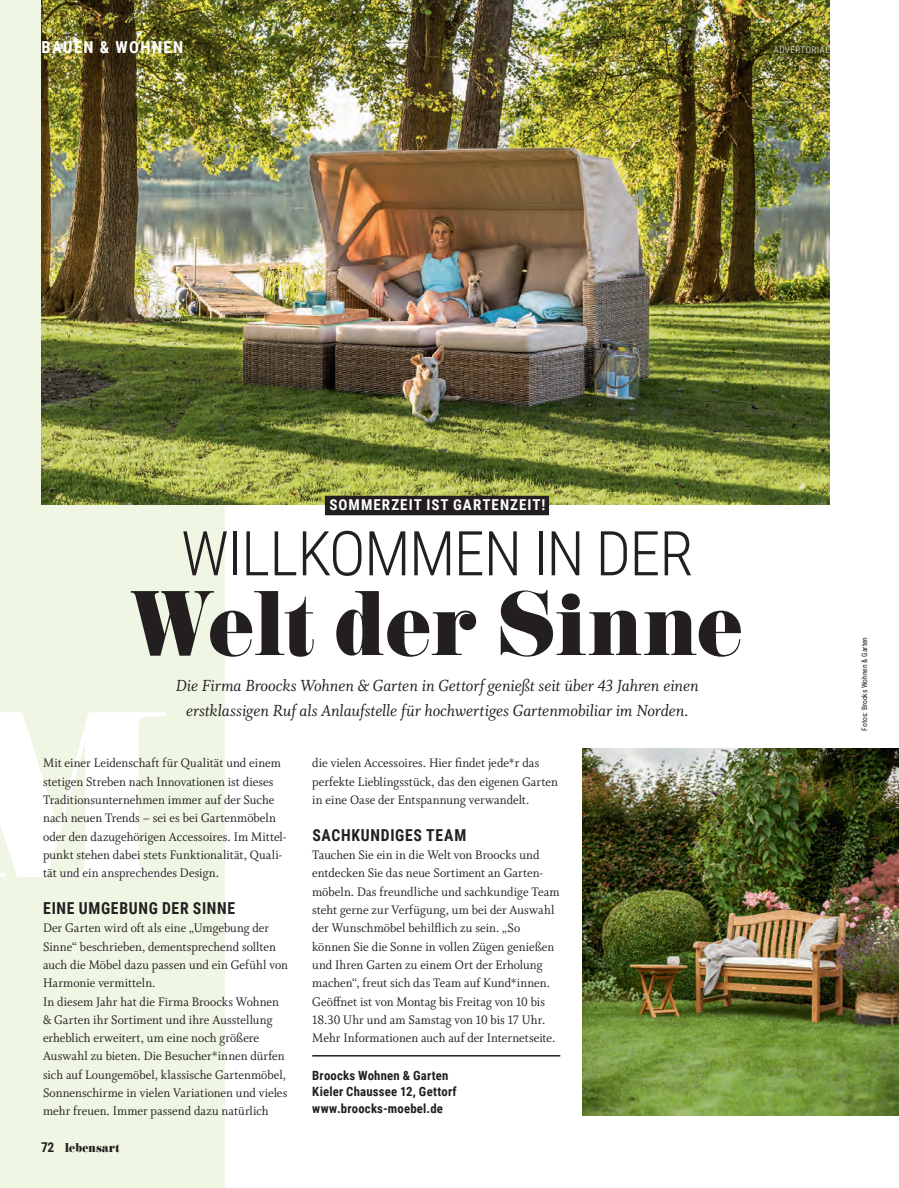
<style>
.page{position:relative;width:899px;height:1188px;background:#fff}
.page>*{position:absolute;margin:0;border:0;box-sizing:border-box;transform-origin:0 0}
.t1{font:95.85px "Didoni URWD";letter-spacing:-.02em;color:#231f20}
.t2{font:300 61.8px "Roboto Condensed";letter-spacing:-.02em;color:#231f20}
.t3{font:18px/25.5px "Whitman Italic LF";letter-spacing:-.005em;color:#231f20;text-align:center}
.t4{font:700 16.5px "Roboto Condensed";letter-spacing:.045em;color:#231f20;scale:.95 1}
.t5{font:700 16.5px "Roboto Condensed";letter-spacing:.085em;color:#fff}
.t6{font:700 15px "Roboto Condensed";letter-spacing:.07em;color:#fff}
.t7{font:13.8px/18.3px "Whitman Roman LF";color:#231f20;scale:.95 1}
.t8{font:13.5px "Didoni URWD";letter-spacing:-.01em;color:#231f20;scale:.96 1}
.t9{font:700 12.75px/16.5px "Roboto Condensed";letter-spacing:.015em;color:#231f20}
.t10{font:300 9px "Roboto Condensed";letter-spacing:.065em;color:#fff}
.t11{font:7.5px "Roboto Condensed";color:#231f20}
.s1{font-family:"Roboto Condensed";font-weight:700}
</style>
<div class="page">
<div style="left:0;top:0;width:225px;height:1188px;background:#f0f6e4"></div>
<img style="left:41px;top:0;width:789px;height:505px">
<svg style="left:765px;top:40px;width:65px;height:20px"></svg>
<svg style="left:0;top:712px;width:166px;height:165px"></svg>
<img style="left:582px;top:749px;width:317px;height:366px">
<hr style="left:312px;top:1055px;width:248px;height:1px;background:#231f20">
<div style="left:325px;top:496px;width:224px;height:19px;background:#231f20"></div>
<p class="t5" style="left:41px;top:35px;width:143px">BAUEN &amp; WOHNEN</p>
<p class="t10" style="left:774px;top:43px;width:57px">ADVERTORIAL</p>
<p class="t6" style="left:329px;top:494px;width:217px">SOMMERZEIT IST GARTENZEIT!</p>
<h2 class="t2" style="left:181px;top:510px;width:514px">WILLKOMMEN IN DER</h2>
<h1 class="t1" style="left:130px;top:566px;width:615px">Welt der Sinne</h1>
<h3 class="t3" style="left:176px;top:673px;width:525px">Die Firma Broocks Wohnen &amp; Garten in Gettorf genießt seit über 43 Jahren einen erstklassigen Ruf als Anlaufstelle für hochwertiges Gartenmobiliar im Norden.</h3>
<p class="t7" style="left:312px;top:754px;width:260px">die vielen Accessoires. Hier findet jede*r das perfekte Lieblingsstück, das den eigenen Garten in eine Oase der Entspannung verwandelt.</p>
<p class="t4" style="left:312px;top:823px;width:163px">SACHKUNDIGES TEAM</p>
<p class="t7" style="left:312px;top:846px;width:262px">Tauchen Sie ein in die Welt von Broocks und entdecken Sie das neue Sortiment an Garten&shy;möbeln. Das freundliche und sachkundige Team steht gerne zur Verfügung, um bei der Auswahl der Wunschmöbel behilflich zu sein. „So können Sie die Sonne in vollen Zügen genießen und Ihren Garten zu einem Ort der Erholung machen“, freut sich das Team auf Kund*innen.<br>Geöffnet ist von Montag bis Freitag von 10 bis 18.30 Uhr und am Samstag von 10 bis 17 Uhr.<br>Mehr Informationen auch auf der Internetseite.</p>
<p class="t9" style="left:312px;top:1067px;width:146px">Broocks Wohnen &amp; Garten<br>Kieler Chaussee 12, Gettorf www.broocks-moebel.de</p>
<p class="t7" style="left:43px;top:754px;width:258px">Mit einer Leidenschaft für Qualität und einem stetigen Streben nach Innovationen ist dieses Traditionsunternehmen immer auf der Suche nach neuen Trends – sei es bei Gartenmöbeln oder den dazugehörigen Accessoires. Im Mittel&shy;punkt stehen dabei stets Funktionalität, Quali&shy;tät und ein ansprechendes Design.</p>
<p class="t4" style="left:43px;top:896px;width:203px">EINE UMGEBUNG DER SINNE</p>
<p class="t7" style="left:43px;top:919px;width:259px">Der Garten wird oft als eine „Umgebung der Sinne“ beschrieben, dementsprechend sollten auch die Möbel dazu passen und ein Gefühl von Harmonie vermitteln.<br>In diesem Jahr hat die Firma Broocks Wohnen &amp; Garten ihr Sortiment und ihre Ausstellung erheblich erweitert, um eine noch größere Auswahl zu bieten. Die Besucher*innen dürfen sich auf Loungemöbel, klassische Gartenmöbel, Sonnenschirme in vielen Variationen und vieles mehr freuen. Immer passend dazu natürlich</p>
<p class="t8" style="left:41px;top:1140px;width:83px"><span class="s1">72</span> lebensart</p>
<p class="t11" style="left:859px;top:731px;width:95px;rotate:-90deg">Fotos: Brooks Wohnen &amp; Garten</p>
</div>
